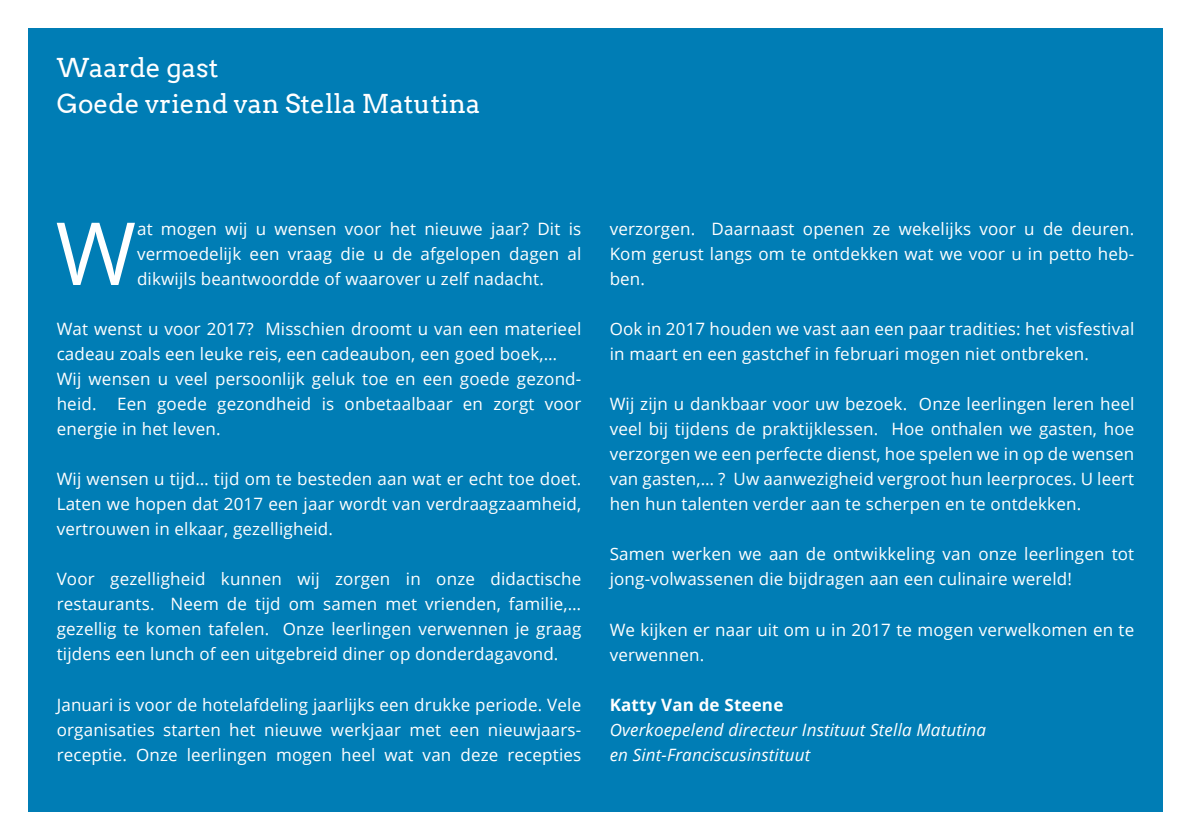
<style>
.page{position:relative;width:1191px;height:840px;background:#fff}
.page>*{position:absolute;margin:0;border:0;box-sizing:border-box;transform-origin:0 0}
.t1{font:87px "Open Sans";color:#fff}
.t2{font:26px/36px "Arvo";color:#fff}
.t3{font:17px/25px "Open Sans";letter-spacing:.01em;color:#fff;text-align:justify}
.t4{font:italic 17px/25px "Open Sans";letter-spacing:.01em;color:#fff}
.t5{font:700 17px "Open Sans";letter-spacing:.01em;color:#fff}
</style>
<div class="page">
<div style="left:28px;top:28px;width:1134px;height:783px;background:#007db5"></div>
<h2 class="t2" style="left:57px;top:49px;width:425px">Waarde gast<br>Goede vriend van Stella Matutina</h2>
<h1 class="t1" style="left:56px;top:194px;width:82px">W</h1>
<p class="t3" style="left:137px;top:216px;width:446px">at mogen wij u wensen voor het nieuwe jaar? Dit is vermoedelijk een vraag die u de afgelopen dagen al dikwijls beantwoordde of waarover u zelf nadacht.</p>
<p class="t3" style="left:57px;top:316px;width:526px;text-align:left">Wat wenst u voor 2017? Misschien droomt u van een materieel cadeau zoals een leuke reis, een cadeaubon, een goed boek,… Wij wensen u veel persoonlijk geluk toe en een goede gezond&shy;heid. Een goede gezondheid is onbetaalbaar en zorgt voor energie in het leven.</p>
<p class="t3" style="left:57px;top:466px;width:526px">Wij wensen u tijd… tijd om te besteden aan wat er echt toe doet.<br>Laten we hopen dat 2017 een jaar wordt van verdraagzaamheid, vertrouwen in elkaar, gezelligheid.</p>
<p class="t3" style="left:57px;top:566px;width:526px">Voor gezelligheid kunnen wij zorgen in onze didactische restaurants. Neem de tijd om samen met vrienden, familie,… gezellig te komen tafelen. Onze leerlingen verwennen je graag tijdens een lunch of een uitgebreid diner op donderdagavond.</p>
<p class="t3" style="left:57px;top:691px;width:526px">Januari is voor de hotelafdeling jaarlijks een drukke periode. Vele organisaties starten het nieuwe werkjaar met een nieuwjaars&shy;receptie. Onze leerlingen mogen heel wat van deze recepties</p>
<p class="t3" style="left:609px;top:216px;width:526px">verzorgen. Daarnaast openen ze wekelijks voor u de deuren.<br>Kom gerust langs om te ontdekken wat we voor u in petto heb&shy;ben.</p>
<p class="t3" style="left:609px;top:316px;width:526px">Ook in 2017 houden we vast aan een paar tradities: het visfestival in maart en een gastchef in februari mogen niet ontbreken.</p>
<p class="t3" style="left:609px;top:391px;width:526px">Wij zijn u dankbaar voor uw bezoek. Onze leerlingen leren heel veel bij tijdens de praktijklessen. Hoe onthalen we gasten, hoe verzorgen we een perfecte dienst, hoe spelen we in op de wensen van gasten,… ? Uw aanwezigheid vergroot hun leerproces. U leert hen hun talenten verder aan te scherpen en te ontdekken.</p>
<p class="t3" style="left:609px;top:541px;width:526px">Samen werken we aan de ontwikkeling van onze leerlingen tot jong-volwassenen die bijdragen aan een culinaire wereld!</p>
<p class="t3" style="left:609px;top:616px;width:526px">We kijken er naar uit om u in 2017 te mogen verwelkomen en te verwennen.</p>
<p class="t5" style="left:609px;top:692px;width:175px">Katty Van de Steene</p>
<p class="t4" style="left:609px;top:716px;width:378px">Overkoepelend directeur Instituut Stella Matutina en Sint-Franciscusinstituut</p>
</div>
